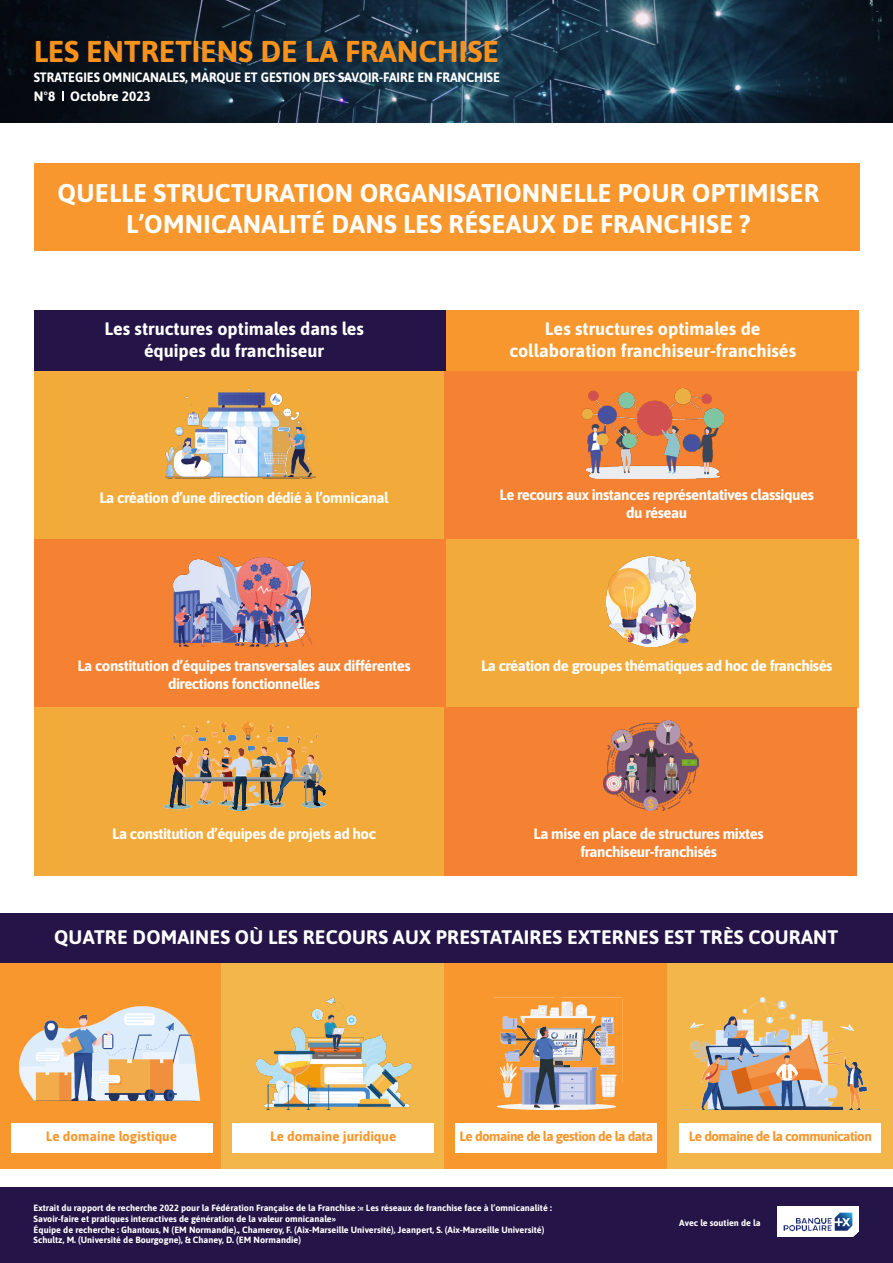
<style>
.page{position:relative;width:893px;height:1263px;background:#fff}
.page>*{position:absolute;margin:0;border:0;box-sizing:border-box;transform-origin:0 0}
.t1{font:700 30px "Asap";color:#f7931d}
.t2{font:700 25.5px/30.6px "Asap";letter-spacing:.01em;color:#fff;text-align:center}
.t3{font:700 19.5px "Asap";letter-spacing:.01em;color:#fff}
.t4{font:700 18px/21.6px "Asap";color:#fff;text-align:center}
.t5{font:700 15px "Asap";letter-spacing:-.03em;color:#fff}
.t6{font:700 13.5px "Asap";color:#fff;scale:.92 1}
.t7{font:700 13.5px "Asap";letter-spacing:-.04em;color:#f7972d}
.t8{font:700 13.5px "Asap";color:#f7972d}
.t9{font:700 13.5px "Asap";color:#fff}
.t10{font:700 9px/10.8px "Asap";color:#fff}
.t11{font:700 9px "Asap";color:#fffefc}
</style>
<div class="page">
<img style="left:0;top:0;width:893px;height:122px">
<div style="left:0;top:1187px;width:893px;height:76px;background:#251447"></div>
<img style="left:777px;top:1206px;width:81px;height:30px">
<div style="left:0;top:913px;width:893px;height:50px;background:#251447"></div>
<div style="left:0;top:963px;width:223px;height:206px;background:#f7972d"></div>
<div style="left:222px;top:963px;width:223px;height:206px;background:#f3b64a"></div>
<img style="left:19px;top:1007px;width:182px;height:93px">
<div style="left:11px;top:1123px;width:201px;height:30px;background:#fff"></div>
<div style="left:232px;top:1123px;width:202px;height:30px;background:#fff"></div>
<div style="left:445px;top:963px;width:223px;height:206px;background:#f7972d"></div>
<div style="left:455px;top:1123px;width:202px;height:30px;background:#fff"></div>
<div style="left:668px;top:964px;width:225px;height:205px;background:#f3b64a"></div>
<img style="left:256px;top:997px;width:154px;height:113px">
<img style="left:493px;top:997px;width:130px;height:113px">
<img style="left:679px;top:997px;width:202px;height:113px">
<div style="left:679px;top:1123px;width:202px;height:30px;background:#fff"></div>
<div style="left:34px;top:163px;width:825px;height:88px;background:#f7972d"></div>
<div style="left:34px;top:310px;width:412px;height:61px;background:#251447"></div>
<div style="left:446px;top:310px;width:413px;height:61px;background:#f7972d"></div>
<div style="left:34px;top:371px;width:412px;height:168px;background:#f2ab3b"></div>
<div style="left:445px;top:371px;width:412px;height:168px;background:#f48232"></div>
<div style="left:34px;top:539px;width:412px;height:168px;background:#f48232"></div>
<div style="left:446px;top:539px;width:413px;height:168px;background:#f2ab3b"></div>
<div style="left:34px;top:707px;width:412px;height:168px;background:#f2ab3b"></div>
<div style="left:445px;top:707px;width:412px;height:168px;background:#f48232"></div>
<img style="left:165px;top:388px;width:150px;height:90px">
<img style="left:583px;top:388px;width:140px;height:90px">
<img style="left:173px;top:556px;width:140px;height:90px">
<img style="left:606px;top:556px;width:90px;height:90px">
<img style="left:163px;top:721px;width:162px;height:90px">
<img style="left:603px;top:721px;width:96px;height:90px">
<p class="t1" style="left:34px;top:30px;width:467px">LES ENTRETIENS DE LA FRANCHISE</p>
<p class="t9" style="left:34px;top:87px;width:23px">N°8</p>
<p class="t9" style="left:70px;top:87px;width:82px">Octobre 2023</p>
<p class="t6" style="left:34px;top:67px;width:508px">STRATEGIES OMNICANALES, MARQUE ET GESTION DES SAVOIR-FAIRE EN FRANCHISE</p>
<p class="t2" style="left:58px;top:177px;width:763px">QUELLE STRUCTURATION ORGANISATIONNELLE POUR OPTIMISER<br>L’OMNICANALITÉ DANS LES RÉSEAUX DE FRANCHISE ?</p>
<p class="t4" style="left:104px;top:317px;width:261px">Les structures optimales dans les équipes du franchiseur</p>
<p class="t4" style="left:509px;top:317px;width:288px">Les structures optimales de collaboration franchiseur-franchisés</p>
<p class="t5" style="left:100px;top:487px;width:291px">La création d’une direction dédié à l’omnicanal</p>
<p class="t5" style="left:500px;top:484px;width:316px">Le recours aux instances représentatives classiques</p>
<p class="t5" style="left:626px;top:502px;width:62px">du réseau</p>
<p class="t5" style="left:77px;top:655px;width:335px">La constitution d’équipes transversales aux différentes</p>
<p class="t5" style="left:168px;top:673px;width:154px">directions fonctionnelles</p>
<p class="t5" style="left:481px;top:655px;width:353px">La création de groupes thématiques ad hoc de franchisés</p>
<p class="t5" style="left:112px;top:823px;width:265px">La constitution d’équipes de projets ad hoc</p>
<p class="t5" style="left:534px;top:823px;width:232px">La mise en place de structures mixtes</p>
<p class="t5" style="left:580px;top:841px;width:138px">franchiseur-franchisés</p>
<p class="t3" style="left:54px;top:924px;width:785px">QUATRE DOMAINES OÙ LES RECOURS AUX PRESTATAIRES EXTERNES EST TRÈS COURANT</p>
<p class="t8" style="left:46px;top:1127px;width:133px">Le domaine logistique</p>
<p class="t8" style="left:270px;top:1127px;width:128px">Le domaine juridique</p>
<p class="t7" style="left:460px;top:1127px;width:195px">Le domaine de la gestion de la data</p>
<p class="t7" style="left:689px;top:1127px;width:184px">Le domaine de la communication</p>
<p class="t10" style="left:34px;top:1202px;width:520px">Extrait du rapport de recherche 2022 pour la Fédération Française de la Franchise :« Les réseaux de franchise face à l’omnicanalité :<br>Savoir-faire et pratiques interactives de génération de la valeur omnicanale»</p>
<p class="t10" style="left:34px;top:1223px;width:512px">Équipe de recherche : Ghantous, N (EM Normandie)., Chameroy, F. (Aix-Marseille Université), Jeanpert, S. (Aix-Marseille Université)<br>Schultz, M. (Université de Bourgogne), &amp; Chaney, D. (EM Normandie)</p>
<p class="t11" style="left:679px;top:1216px;width:83px">Avec le soutien de la</p>
</div>
